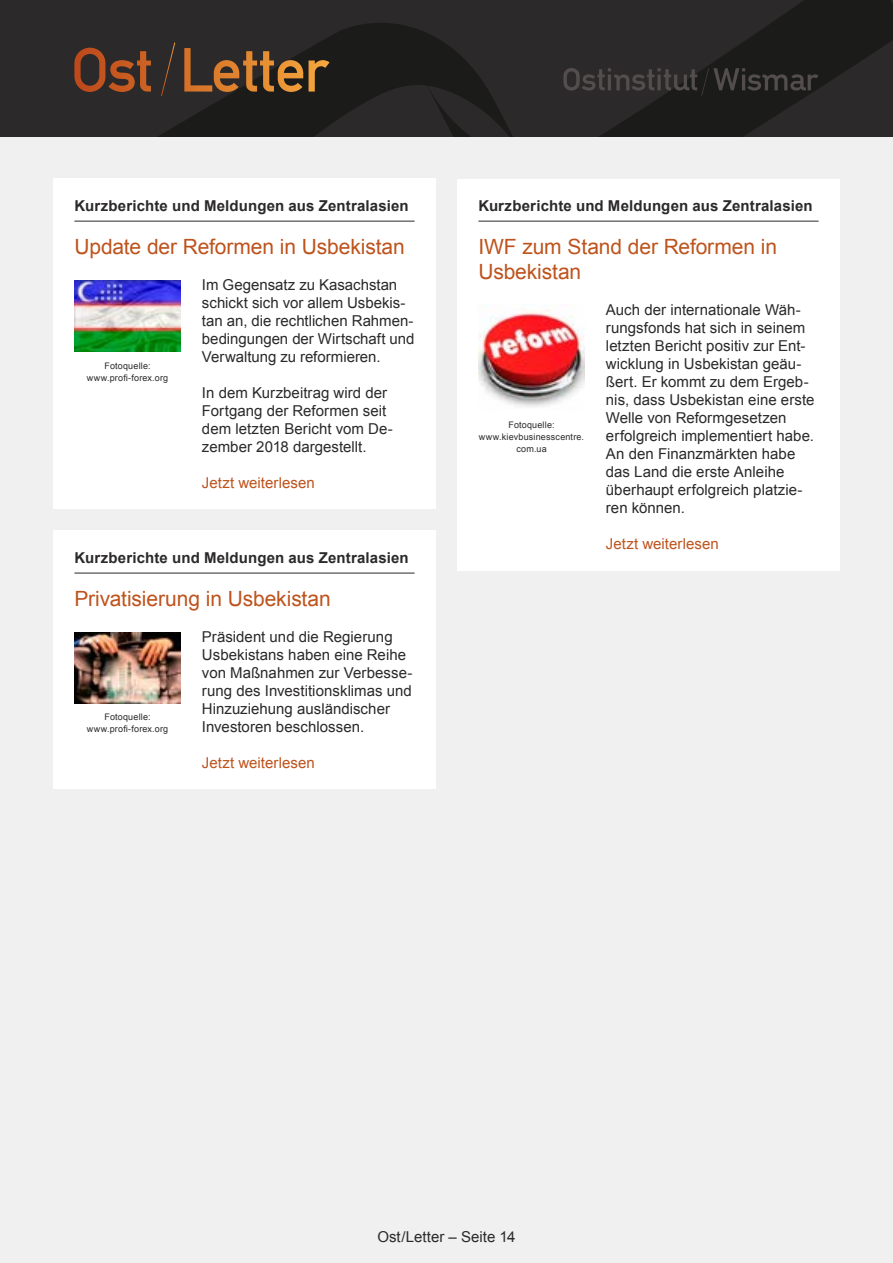
<style>
.page{position:relative;width:893px;height:1263px;background:#f1f0f0}
.page>*{position:absolute;margin:0;border:0;box-sizing:border-box;transform-origin:0 0}
.t1{font:21px/25.2px "Arial";letter-spacing:-.005em;color:#be531c}
.t2{font:15px/18px "Arial";color:#2b2929}
.t3{font:700 15px "Arial";letter-spacing:.01em;color:#2b2929}
.t4{font:15px "Arial";letter-spacing:.005em;color:#be531c}
.t5{font:9px/12px "Arial";letter-spacing:.02em;color:#2b2929;text-align:center}
</style>
<div class="page">
<svg style="left:0;top:0;width:893px;height:136px;fill:#2b2929"></svg>
<svg style="left:74px;top:43px;width:256px;height:53px"></svg>
<svg style="left:563px;top:68px;width:256px;height:28px"></svg>
<div style="left:53px;top:179px;width:383px;height:330px;background:#fff"></div>
<hr style="left:74px;top:221px;width:341px;height:1px;background:#2b2929">
<img style="left:74px;top:280px;width:107px;height:71px">
<div style="left:53px;top:530px;width:383px;height:259px;background:#fff"></div>
<hr style="left:74px;top:573px;width:341px;height:1px;background:#2b2929">
<img style="left:74px;top:632px;width:107px;height:71px">
<div style="left:457px;top:179px;width:383px;height:391px;background:#fff"></div>
<hr style="left:478px;top:221px;width:341px;height:1px;background:#2b2929">
<img style="left:478px;top:305px;width:107px;height:102px">
<p class="t3" style="left:74px;top:195px;width:336px">Kurzberichte und Meldungen aus Zentralasien</p>
<h1 class="t1" style="left:74px;top:234px;width:332px">Update der Reformen in Usbekistan</h1>
<p class="t2" style="left:202px;top:276px;width:214px">Im Gegensatz zu Kasachstan schickt sich vor allem Usbekis&shy;tan an, die rechtlichen Rahmen&shy;bedingungen der Wirtschaft und<br>Verwaltung zu reformieren.</p>
<p class="t2" style="left:202px;top:384px;width:192px">In dem Kurzbeitrag wird der<br>Fortgang der Reformen seit dem letzten Bericht vom De&shy;zember 2018 dargestellt.</p>
<p class="t4" style="left:202px;top:473px;width:114px">Jetzt weiterlesen</p>
<p class="t5" style="left:87px;top:359px;width:83px">Fotoquelle: www.profi-forex.org</p>
<p class="t3" style="left:74px;top:547px;width:336px">Kurzberichte und Meldungen aus Zentralasien</p>
<h1 class="t1" style="left:74px;top:586px;width:258px">Privatisierung in Usbekistan</h1>
<p class="t2" style="left:202px;top:628px;width:212px">Präsident und die Regierung<br>Usbekistans haben eine Reihe von Maßnahmen zur Verbesse&shy;rung des Investitionsklimas und<br>Hinzuziehung ausländischer<br>Investoren beschlossen.</p>
<p class="t4" style="left:202px;top:753px;width:114px">Jetzt weiterlesen</p>
<p class="t5" style="left:87px;top:711px;width:83px">Fotoquelle: www.profi-forex.org</p>
<p class="t3" style="left:478px;top:195px;width:336px">Kurzberichte und Meldungen aus Zentralasien</p>
<h1 class="t1" style="left:478px;top:234px;width:300px">IWF zum Stand der Reformen in<br>Usbekistan</h1>
<p class="t2" style="left:606px;top:301px;width:210px">Auch der internationale Wäh&shy;rungsfonds hat sich in seinem letzten Bericht positiv zur Ent&shy;wicklung in Usbekistan geäu&shy;ßert. Er kommt zu dem Ergeb&shy;nis, dass Usbekistan eine erste<br>Welle von Reformgesetzen erfolgreich implementiert habe.<br>An den Finanzmärkten habe das Land die erste Anleihe überhaupt erfolgreich platzie&shy;ren können.</p>
<p class="t4" style="left:606px;top:534px;width:114px">Jetzt weiterlesen</p>
<p class="t5" style="left:479px;top:419px;width:107px">Fotoquelle: www.kievbusinesscentre. com.ua</p>
<p class="t2" style="left:377px;top:1227px;width:140px">Ost/Letter – Seite 14</p>
</div>
